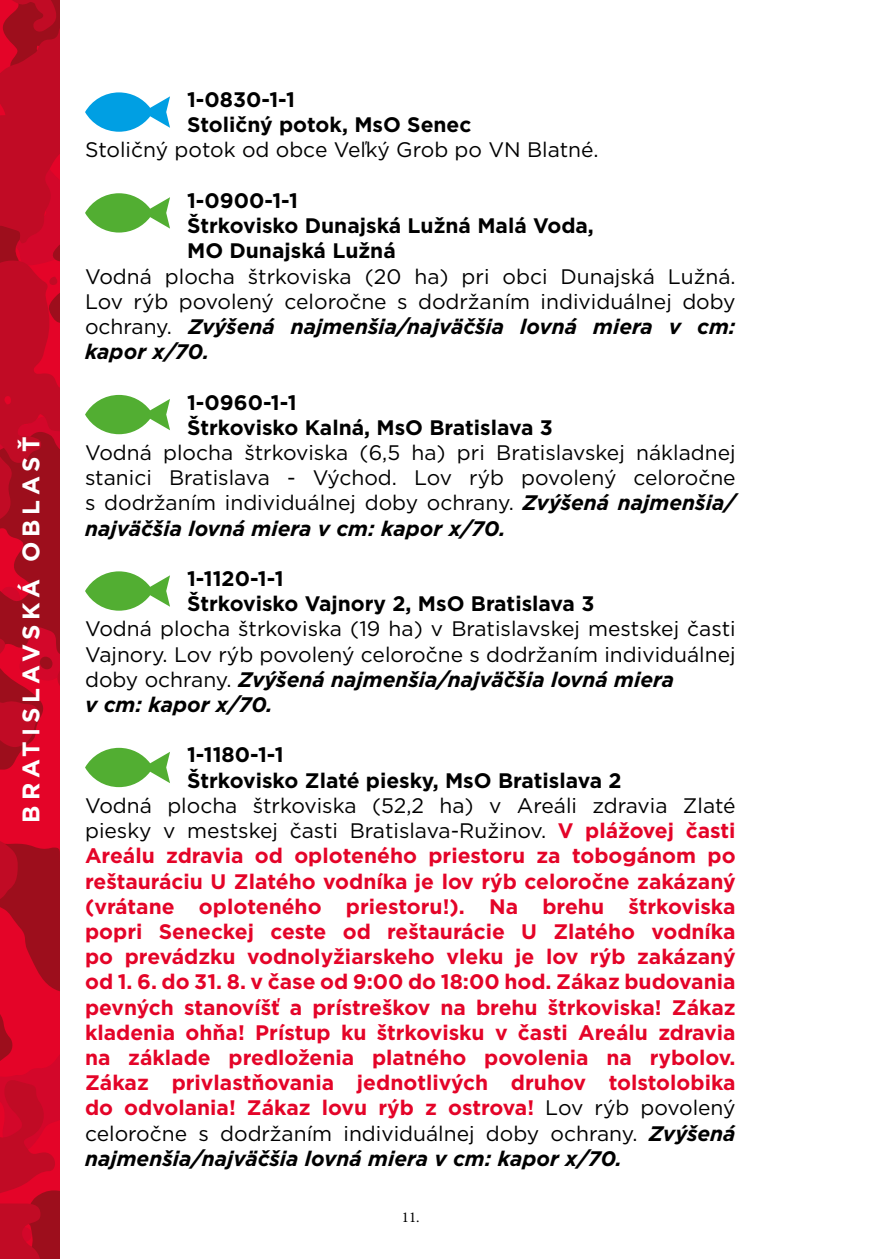
<style>
.page{position:relative;width:893px;height:1259px;background:#fff}
.page>*{position:absolute;margin:0;border:0;box-sizing:border-box;transform-origin:0 0}
.t1{font:700 24px "Gotham";letter-spacing:.2em;color:#fff}
.t2{font:700 21px/25.2px "Gotham";color:#e40428;text-align:justify}
.t3{font:21px/25.2px "Gotham";color:#000;text-align:justify}
.t4{font:700 21px/25.2px "Gotham";color:#000}
.t5{font:15px "Minion Pro";color:#000}
.s1{font-weight:700;font-style:italic}
.s2{font-weight:400;color:#000}
.s3{font-style:italic;color:#000}
</style>
<div class="page">
<svg style="left:0;top:0;width:60px;height:1259px"></svg>
<svg style="left:85px;top:92px;width:85px;height:40px"></svg>
<svg style="left:85px;top:193px;width:85px;height:39px"></svg>
<svg style="left:85px;top:395px;width:85px;height:39px"></svg>
<svg style="left:85px;top:571px;width:85px;height:39px"></svg>
<svg style="left:85px;top:748px;width:85px;height:39px"></svg>
<p class="t1" style="left:15px;top:822px;width:388px;rotate:-90deg">BRATISLAVSKÁ OBLASŤ</p>
<p class="t4" style="left:187px;top:87px;width:286px">1-0830-1-1<br>Stoličný potok, MsO Senec</p>
<p class="t3" style="left:85px;top:137px;width:515px">Stoličný potok od obce Veľký Grob po VN Blatné.</p>
<p class="t4" style="left:187px;top:188px;width:408px">1-0900-1-1<br>Štrkovisko Dunajská Lužná Malá Voda,<br>MO Dunajská Lužná</p>
<p class="t3" style="left:85px;top:263px;width:652px">Vodná plocha štrkoviska (20 ha) pri obci Dunajská Lužná.<br>Lov rýb povolený celoročne s dodržaním individuálnej doby ochrany. <span class="s1">Zvýšená najmenšia/najväčšia lovná miera v cm: kapor x/70.</span></p>
<p class="t4" style="left:187px;top:389px;width:367px">1-0960-1-1<br>Štrkovisko Kalná, MsO Bratislava 3</p>
<p class="t3" style="left:85px;top:439px;width:652px">Vodná plocha štrkoviska (6,5 ha) pri Bratislavskej nákladnej stanici Bratislava - Východ. Lov rýb povolený celoročne s dodržaním individuálnej doby ochrany. <span class="s1">Zvýšená najmenšia/ najväčšia lovná miera v cm: kapor x/70.</span></p>
<p class="t4" style="left:187px;top:566px;width:409px">1-1120-1-1<br>Štrkovisko Vajnory 2, MsO Bratislava 3</p>
<p class="t3" style="left:85px;top:616px;width:652px;text-align:left">Vodná plocha štrkoviska (19 ha) v Bratislavskej mestskej časti Vajnory. Lov rýb povolený celoročne s dodržaním individuálnej doby ochrany. <span class="s1">Zvýšená najmenšia/najväčšia lovná miera<br>v cm: kapor x/70.</span></p>
<p class="t4" style="left:187px;top:742px;width:436px">1-1180-1-1<br>Štrkovisko Zlaté piesky, MsO Bratislava 2</p>
<p class="t2" style="left:85px;top:792px;width:652px"><span class="s2">Vodná plocha štrkoviska (52,2 ha) v Areáli zdravia Zlaté piesky v mestskej časti Bratislava-Ružinov.</span> V plážovej časti Areálu zdravia od oploteného priestoru za tobogánom po reštauráciu U Zlatého vodníka je lov rýb celoročne zakázaný (vrátane oploteného priestoru!). Na brehu štrkoviska popri Seneckej ceste od reštaurácie U Zlatého vodníka po prevádzku vodnolyžiarskeho vleku je lov rýb zakázaný od 1. 6. do 31. 8. v čase od 9:00 do 18:00 hod. Zákaz budovania pevných stanovíšť a prístreškov na brehu štrkoviska! Zákaz kladenia ohňa! Prístup ku štrkovisku v časti Areálu zdravia na základe predloženia platného povolenia na rybolov.<br>Zákaz privlastňovania jednotlivých druhov tolstolobika do odvolania! Zákaz lovu rýb z ostrova! <span class="s2">Lov rýb povolený celoročne s dodržaním individuálnej doby ochrany.</span> <span class="s3">Zvýšená najmenšia/najväčšia lovná miera v cm: kapor x/70.</span></p>
<p class="t5" style="left:402px;top:1207px;width:19px">11.</p>
</div>
